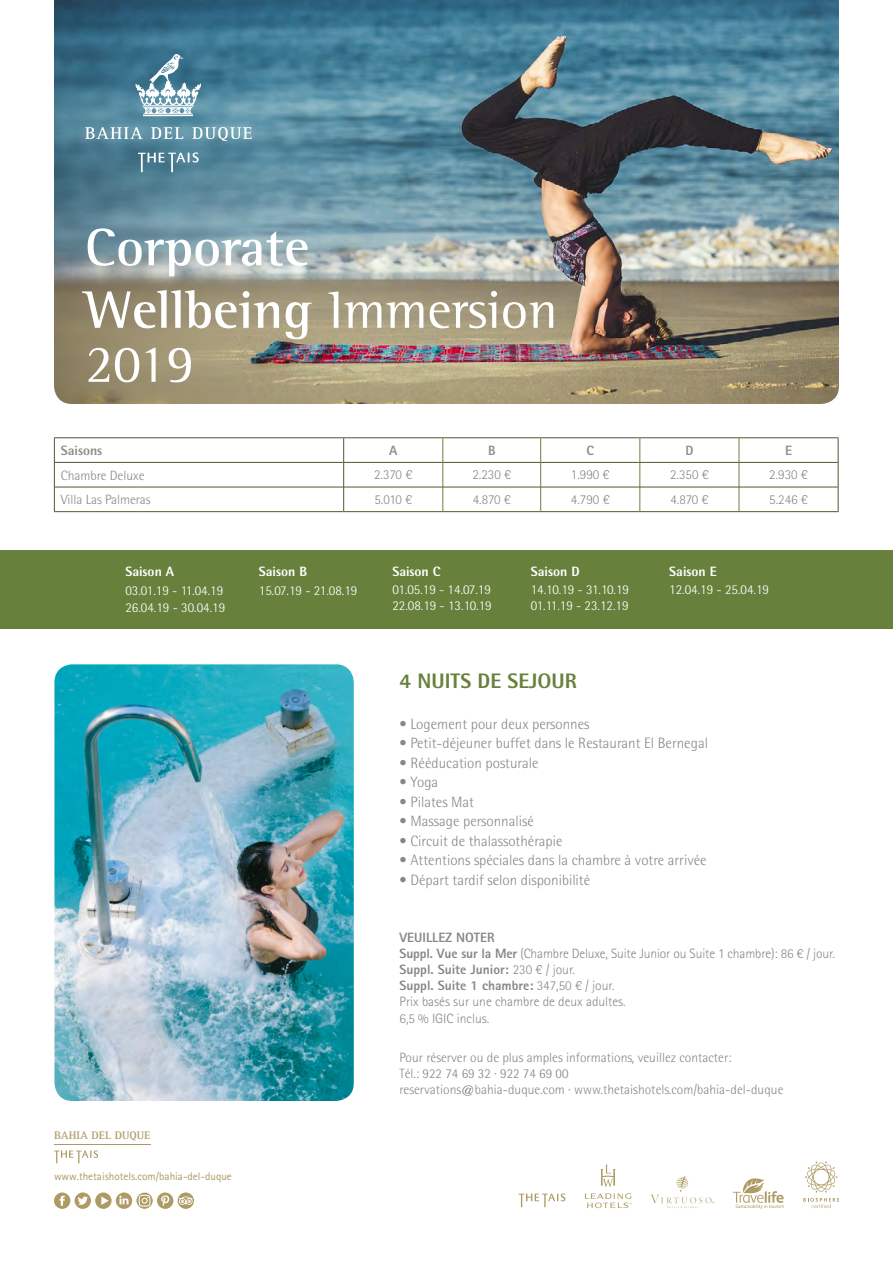
<style>
.page{position:relative;width:893px;height:1263px;background:#fff}
.page>*{position:absolute;margin:0;border:0;box-sizing:border-box;transform-origin:0 0}
.t1{font:700 54px/62.6px "Rotis Semi Serif Std";color:#fff}
.t2{font:54px "Rotis Semi Serif Std";color:#fff}
.t3{font:800 21px "Rotis Semi Sans";color:#67813c}
.t4{font:300 15px "Rotis Semi Sans";color:#878787}
.t5{font:300 13.5px/16.2px "Rotis Sans Serif Std";color:#878787}
.t6{font:300 13.5px/16.2px "Rotis Semi Sans";color:#878787}
.t7{font:300 13.5px/16.2px "Rotis Semi Sans Std";color:#fff}
.t8{font:800 13.5px "Rotis Semi Sans Std";color:#fff}
.t9{font:300 13.5px "Rotis Semi Sans Std";letter-spacing:-.02em;color:#fff}
.t10{font:800 13.5px "Rotis Semi Sans";color:#8a9184}
.t11{font:800 13.5px "Rotis Sans Serif Std";color:#8a9184}
.t12{font:700 11.25px "Rotis Serif";color:#ae9a64}
.t13{font:11.1px "Rotis Sans Serif";color:#ae9a64}
.s1{font-weight:400}
.s2{font-weight:800}
</style>
<div class="page">
<img style="left:54px;top:0;width:785px;height:404px">
<svg style="left:138px;top:152px;width:61px;height:20px"></svg>
<svg style="left:135px;top:54px;width:66px;height:62px"></svg>
<svg style="left:85px;top:127px;width:58px;height:12px"></svg>
<svg style="left:151px;top:127px;width:32px;height:12px"></svg>
<svg style="left:192px;top:127px;width:60px;height:14px"></svg>
<img style="left:54px;top:664px;width:300px;height:437px">
<hr style="left:54px;top:1144px;width:97px;height:1px;background:#ae9a64">
<svg style="left:54px;top:1150px;width:44px;height:13px"></svg>
<svg style="left:54px;top:1192px;width:140px;height:17px"></svg>
<svg style="left:601px;top:1164px;width:14px;height:23px"></svg>
<svg style="left:585px;top:1193px;width:46px;height:15px"></svg>
<svg style="left:733px;top:1178px;width:51px;height:31px"></svg>
<svg style="left:519px;top:1193px;width:46px;height:14px"></svg>
<svg style="left:650px;top:1176px;width:64px;height:32px"></svg>
<svg style="left:803px;top:1161px;width:36px;height:47px"></svg>
<div style="left:0;top:550px;width:893px;height:78px;background:#67813c"></div>
<hr style="left:54px;top:437px;width:290px;height:1px;background:#4c5a31">
<hr style="left:344px;top:437px;width:99px;height:1px;background:#4c5a31">
<hr style="left:443px;top:437px;width:98px;height:1px;background:#4c5a31">
<hr style="left:541px;top:437px;width:99px;height:1px;background:#4c5a31">
<hr style="left:640px;top:437px;width:99px;height:1px;background:#4c5a31">
<hr style="left:739px;top:437px;width:99px;height:1px;background:#4c5a31">
<hr style="left:54px;top:462px;width:290px;height:1px;background:#4c5a31">
<hr style="left:344px;top:462px;width:99px;height:1px;background:#4c5a31">
<hr style="left:443px;top:462px;width:98px;height:1px;background:#4c5a31">
<hr style="left:541px;top:462px;width:99px;height:1px;background:#4c5a31">
<hr style="left:640px;top:462px;width:99px;height:1px;background:#4c5a31">
<hr style="left:739px;top:462px;width:99px;height:1px;background:#4c5a31">
<svg style="left:54px;top:438px;width:1px;height:73px"></svg>
<svg style="left:343px;top:438px;width:1px;height:73px"></svg>
<svg style="left:838px;top:438px;width:1px;height:73px"></svg>
<hr style="left:54px;top:511px;width:290px;height:1px;background:#4c5a31">
<hr style="left:344px;top:511px;width:99px;height:1px;background:#4c5a31">
<hr style="left:443px;top:511px;width:98px;height:1px;background:#4c5a31">
<hr style="left:541px;top:511px;width:99px;height:1px;background:#4c5a31">
<hr style="left:640px;top:511px;width:99px;height:1px;background:#4c5a31">
<hr style="left:739px;top:511px;width:99px;height:1px;background:#4c5a31">
<svg style="left:443px;top:438px;width:1px;height:73px"></svg>
<svg style="left:540px;top:438px;width:1px;height:73px"></svg>
<svg style="left:640px;top:438px;width:1px;height:73px"></svg>
<svg style="left:739px;top:438px;width:1px;height:73px"></svg>
<hr style="left:55px;top:487px;width:289px;height:1px;background:#4c5a31">
<hr style="left:344px;top:487px;width:99px;height:1px;background:#4c5a31">
<hr style="left:443px;top:487px;width:98px;height:1px;background:#4c5a31">
<hr style="left:541px;top:487px;width:99px;height:1px;background:#4c5a31">
<hr style="left:640px;top:487px;width:99px;height:1px;background:#4c5a31">
<hr style="left:739px;top:487px;width:99px;height:1px;background:#4c5a31">
<h1 class="t1" style="left:85px;top:215px;width:474px">Corporate<br>Wellbeing <span class="s1">Immersion</span></h1>
<h1 class="t2" style="left:85px;top:332px;width:111px">2019</h1>
<p class="t10" style="left:61px;top:442px;width:43px">Saisons</p>
<p class="t11" style="left:389px;top:442px;width:10px">A</p>
<p class="t11" style="left:488px;top:442px;width:9px">B</p>
<p class="t11" style="left:586px;top:442px;width:9px">C</p>
<p class="t11" style="left:685px;top:442px;width:10px">D</p>
<p class="t11" style="left:785px;top:442px;width:9px">E</p>
<p class="t6" style="left:61px;top:467px;width:85px">Chambre Deluxe</p>
<p class="t5" style="left:374px;top:467px;width:40px">2.370 €</p>
<p class="t5" style="left:472px;top:467px;width:40px">2.230 €</p>
<p class="t5" style="left:571px;top:467px;width:40px">1.990 €</p>
<p class="t5" style="left:670px;top:467px;width:40px">2.350 €</p>
<p class="t5" style="left:769px;top:467px;width:40px">2.930 €</p>
<p class="t6" style="left:61px;top:492px;width:91px">Villa Las Palmeras</p>
<p class="t5" style="left:374px;top:491px;width:39px">5.010 €</p>
<p class="t5" style="left:473px;top:491px;width:40px">4.870 €</p>
<p class="t5" style="left:571px;top:491px;width:40px">4.790 €</p>
<p class="t5" style="left:670px;top:491px;width:40px">4.870 €</p>
<p class="t5" style="left:769px;top:491px;width:40px">5.246 €</p>
<p class="t8" style="left:125px;top:563px;width:50px">Saison A</p>
<p class="t8" style="left:259px;top:563px;width:50px">Saison B</p>
<p class="t8" style="left:392px;top:563px;width:50px">Saison C</p>
<p class="t8" style="left:531px;top:563px;width:50px">Saison D</p>
<p class="t8" style="left:669px;top:563px;width:49px">Saison E</p>
<p class="t7" style="left:125px;top:583px;width:99px">03.01.19 - 11.04.19</p>
<p class="t7" style="left:259px;top:583px;width:100px">15.07.19 - 21.08.19</p>
<p class="t7" style="left:125px;top:599px;width:101px">26.04.19 - 30.04.19</p>
<p class="t12" style="left:54px;top:1129px;width:98px">BAHIA DEL DUQUE</p>
<p class="t13" style="left:54px;top:1170px;width:179px">www.thetaishotels.com/bahia-del-duque</p>
<p class="t7" style="left:392px;top:582px;width:101px">01.05.19 - 14.07.19<br>22.08.19 - 13.10.19</p>
<p class="t9" style="left:531px;top:582px;width:100px">14.10.19 - 31.10.19</p>
<p class="t7" style="left:669px;top:582px;width:101px">12.04.19 - 25.04.19</p>
<p class="t7" style="left:531px;top:598px;width:99px">01.11.19 - 23.12.19</p>
<h2 class="t3" style="left:400px;top:667px;width:179px">4 NUITS DE SEJOUR</h2>
<p class="t4" style="left:400px;top:715px;width:191px">• Logement pour deux personnes</p>
<p class="t4" style="left:400px;top:734px;width:310px">• Petit-déjeuner buffet dans le Restaurant El Bernegal</p>
<p class="t4" style="left:400px;top:754px;width:140px">• Rééducation posturale</p>
<p class="t4" style="left:400px;top:773px;width:40px">• Yoga</p>
<p class="t4" style="left:400px;top:793px;width:76px">• Pilates Mat</p>
<p class="t4" style="left:400px;top:812px;width:136px">• Massage personnalisé</p>
<p class="t4" style="left:400px;top:832px;width:164px">• Circuit de thalassothérapie</p>
<p class="t4" style="left:400px;top:851px;width:309px">• Attentions spéciales dans la chambre à votre arrivée</p>
<p class="t4" style="left:400px;top:871px;width:192px">• Départ tardif selon disponibilité</p>
<p class="t5" style="left:400px;top:929px;width:437px"><span class="s2">VEUILLEZ NOTER<br>Suppl. Vue sur la Mer</span> (Chambre Deluxe, Suite Junior ou Suite 1 chambre): 86 € / jour.<br><span class="s2">Suppl. Suite Junior:</span> 230 € / jour.<br><span class="s2">Suppl. Suite 1 chambre:</span> 347,50 € / jour.<br>Prix basés sur une chambre de deux adultes.<br>6,5 % IGIC inclus.</p>
<p class="t6" style="left:400px;top:1049px;width:385px">Pour réserver ou de plus amples informations, veuillez contacter:<br>Tél.: 922 74 69 32 · 922 74 69 00<br>reservations@bahia-duque.com · www.thetaishotels.com/bahia-del-duque</p>
</div>
